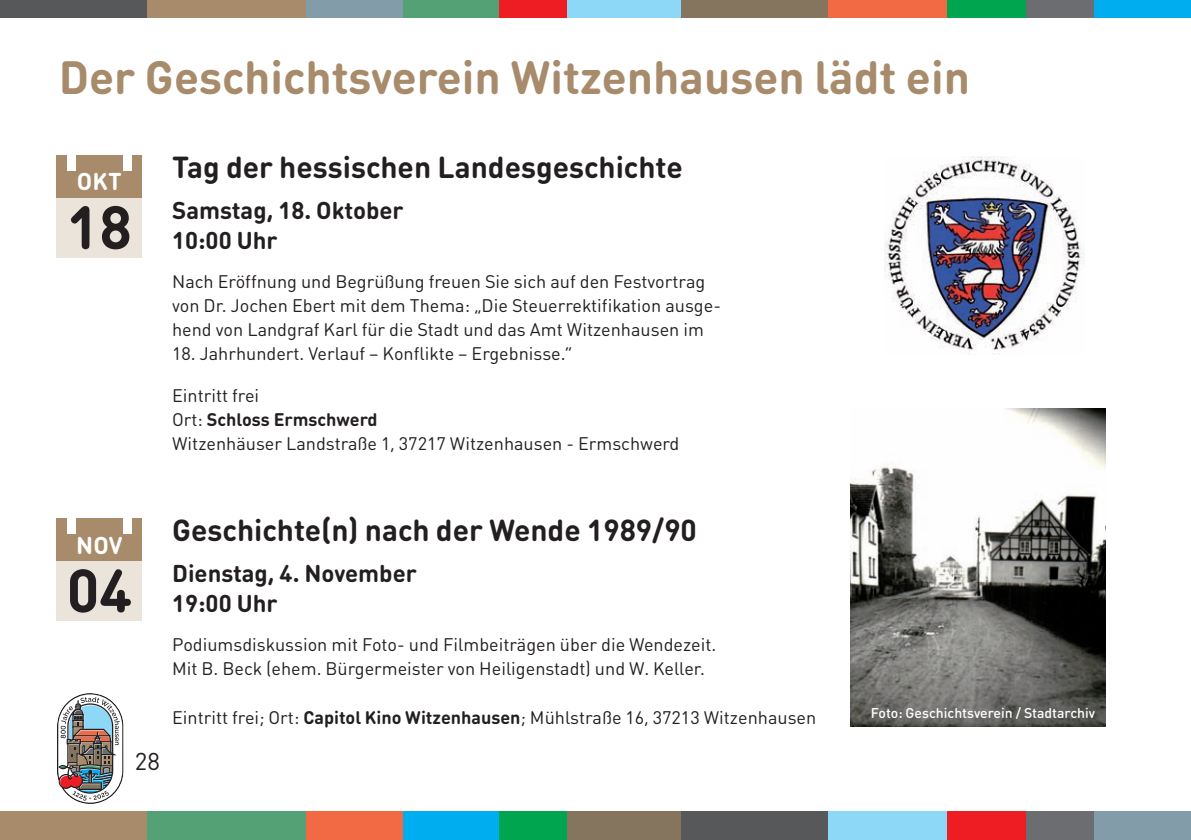
<style>
.page{position:relative;width:1191px;height:840px;background:#fff}
.page>*{position:absolute;margin:0;border:0;box-sizing:border-box;transform-origin:0 0}
.t1{font:700 60px "DIN Round Pro";color:#231f20}
.t2{font:700 46px "DIN Round Pro";color:#a78b6b}
.t3{font:700 30px "DIN Round Pro";color:#231f20}
.t4{font:700 24px/30px "DIN Round Pro";color:#231f20}
.t5{font:700 24px "DIN Round Pro";letter-spacing:.005em;color:#fff}
.t6{font:24px "DIN Round Pro";color:#231f20}
.t7{font:18px/24px "DIN Round Pro";color:#231f20}
.t8{font:500 14px "DIN Round Pro";color:#fff}
.s1{font-weight:700}
</style>
<div class="page">
<img style="left:884px;top:156px;width:200px;height:198px">
<div style="left:57px;top:155px;width:85px;height:43px;background:#a78b6b"></div>
<div style="left:57px;top:198px;width:85px;height:59px;background:#ebe4da"></div>
<div style="left:67px;top:153px;width:9px;height:17px;background:#fff"></div>
<div style="left:123px;top:153px;width:8px;height:17px;background:#fff"></div>
<div style="left:57px;top:518px;width:85px;height:43px;background:#a78b6b"></div>
<div style="left:57px;top:561px;width:85px;height:59px;background:#ebe4da"></div>
<div style="left:67px;top:516px;width:9px;height:17px;background:#fff"></div>
<div style="left:123px;top:516px;width:8px;height:17px;background:#fff"></div>
<div style="left:680px;top:0;width:148px;height:17px;background:#86755e"></div>
<div style="left:499px;top:0;width:68px;height:17px;background:#ee1d23"></div>
<div style="left:403px;top:0;width:96px;height:17px;background:#53a174"></div>
<div style="left:567px;top:0;width:113px;height:17px;background:#8dd7f7"></div>
<div style="left:306px;top:0;width:97px;height:17px;background:#839ca9"></div>
<div style="left:828px;top:0;width:119px;height:17px;background:#f26a44"></div>
<div style="left:947px;top:0;width:79px;height:17px;background:#00a54f"></div>
<div style="left:1026px;top:0;width:68px;height:17px;background:#6c6d70"></div>
<div style="left:1094px;top:0;width:97px;height:17px;background:#00aeef"></div>
<div style="left:0;top:0;width:147px;height:17px;background:#57585a"></div>
<div style="left:147px;top:0;width:159px;height:17px;background:#a78b6b"></div>
<div style="left:680px;top:811px;width:148px;height:28px;background:#57585a"></div>
<div style="left:499px;top:811px;width:68px;height:28px;background:#00a54f"></div>
<div style="left:403px;top:811px;width:96px;height:28px;background:#00aeef"></div>
<div style="left:567px;top:811px;width:113px;height:28px;background:#86755e"></div>
<div style="left:306px;top:811px;width:97px;height:28px;background:#f26a44"></div>
<div style="left:828px;top:811px;width:119px;height:28px;background:#8dd7f7"></div>
<div style="left:947px;top:811px;width:79px;height:28px;background:#ee1d23"></div>
<div style="left:1026px;top:811px;width:68px;height:28px;background:#6c6d70"></div>
<div style="left:1094px;top:811px;width:97px;height:28px;background:#839ca9"></div>
<div style="left:0;top:811px;width:147px;height:28px;background:#a78b6b"></div>
<div style="left:147px;top:811px;width:159px;height:28px;background:#53a174"></div>
<svg style="left:57px;top:693px;width:67px;height:110px"></svg>
<img style="left:850px;top:408px;width:256px;height:318px">
<h2 class="t2" style="left:59px;top:51px;width:913px">Der Geschichtsverein Witzenhausen lädt ein</h2>
<h3 class="t5" style="left:77px;top:168px;width:46px">OKT</h3>
<h1 class="t1" style="left:67px;top:193px;width:67px">18</h1>
<h3 class="t3" style="left:172px;top:150px;width:512px">Tag der hessischen Landesgeschichte</h3>
<h3 class="t4" style="left:172px;top:195px;width:233px">Samstag, 18. Oktober<br>10:00 Uhr</h3>
<p class="t7" style="left:172px;top:270px;width:550px">Nach Eröffnung und Begrüßung freuen Sie sich auf den Festvortrag von Dr. Jochen Ebert mit dem Thema: „Die Steuerrektifikation ausge&shy;hend von Landgraf Karl für die Stadt und das Amt Witzenhausen im</p>
<p class="t7" style="left:172px;top:342px;width:402px">18. Jahrhundert. Verlauf – Konflikte – Ergebnisse.“</p>
<p class="t7" style="left:172px;top:384px;width:509px">Eintritt frei<br>Ort: <span class="s1">Schloss Ermschwerd<br></span>Witzenhäuser Landstraße 1, 37217 Witzenhausen - Ermschwerd</p>
<h3 class="t5" style="left:76px;top:531px;width:48px">NOV</h3>
<h1 class="t1" style="left:67px;top:556px;width:67px">04</h1>
<h3 class="t6" style="left:135px;top:746px;width:27px">28</h3>
<h3 class="t3" style="left:172px;top:513px;width:526px">Geschichte(n) nach der Wende 1989/90</h3>
<h3 class="t4" style="left:172px;top:558px;width:246px">Dienstag, 4. November<br>19:00 Uhr</h3>
<p class="t7" style="left:172px;top:633px;width:546px">Podiumsdiskussion mit Foto- und Filmbeiträgen über die Wendezeit.<br>Mit B. Beck (ehem. Bürgermeister von Heiligenstadt) und W. Keller.</p>
<p class="t7" style="left:172px;top:705px;width:645px">Eintritt frei; Ort: <span class="s1">Capitol Kino Witzenhausen</span>; Mühlstraße 16, 37213 Witzenhausen</p>
<p class="t8" style="left:870px;top:704px;width:226px">Foto: Geschichtsverein / Stadtarchiv</p>
</div>
